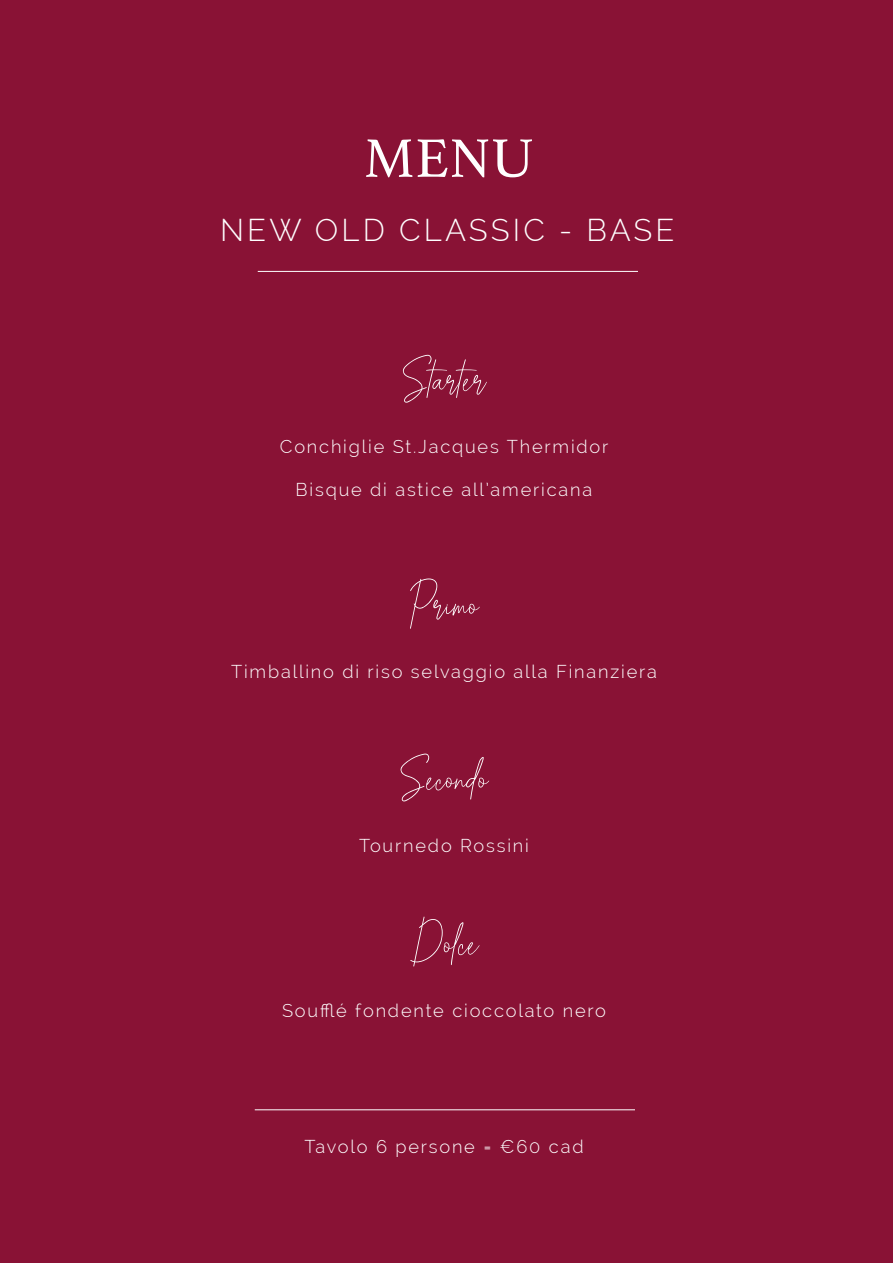
<style>
.page{position:relative;width:893px;height:1263px;background:#891235}
.page>*{position:absolute;margin:0;border:0;box-sizing:border-box;transform-origin:0 0}
.t1{font:57px "Athelas";color:#fff}
.t2{font:56.1px "Alexander Lettering";color:#fff}
.t3{font:300 30.9px "Raleway";letter-spacing:.1em;color:#fff}
.t4{font:300 18.3px "Raleway";letter-spacing:.1em;color:#fff}
</style>
<div class="page">
<hr style="left:255px;top:1109px;width:380px;height:1px;background:#fff">
<hr style="left:258px;top:271px;width:380px;height:1px;background:#fff">
<h1 class="t1" style="left:364px;top:113px;width:172px">MENU</h1>
<h3 class="t3" style="left:220px;top:212px;width:456px">NEW OLD CLASSIC - BASE</h3>
<h2 class="t2" style="left:403px;top:346px;width:85px">Starter</h2>
<p class="t4" style="left:280px;top:436px;width:330px">Conchiglie St.Jacques Thermidor</p>
<p class="t4" style="left:296px;top:478px;width:298px">Bisque di astice all’americana</p>
<h2 class="t2" style="left:410px;top:571px;width:71px">Primo</h2>
<p class="t4" style="left:231px;top:661px;width:427px">Timballino di riso selvaggio alla Finanziera</p>
<h2 class="t2" style="left:401px;top:745px;width:90px">Secondo</h2>
<p class="t4" style="left:359px;top:835px;width:171px">Tournedo Rossini</p>
<h2 class="t2" style="left:411px;top:910px;width:70px">Dolce</h2>
<p class="t4" style="left:282px;top:1000px;width:325px">Soufflé fondente cioccolato nero</p>
<p class="t4" style="left:304px;top:1135px;width:281px">Tavolo 6 persone = €60 cad</p>
</div>
